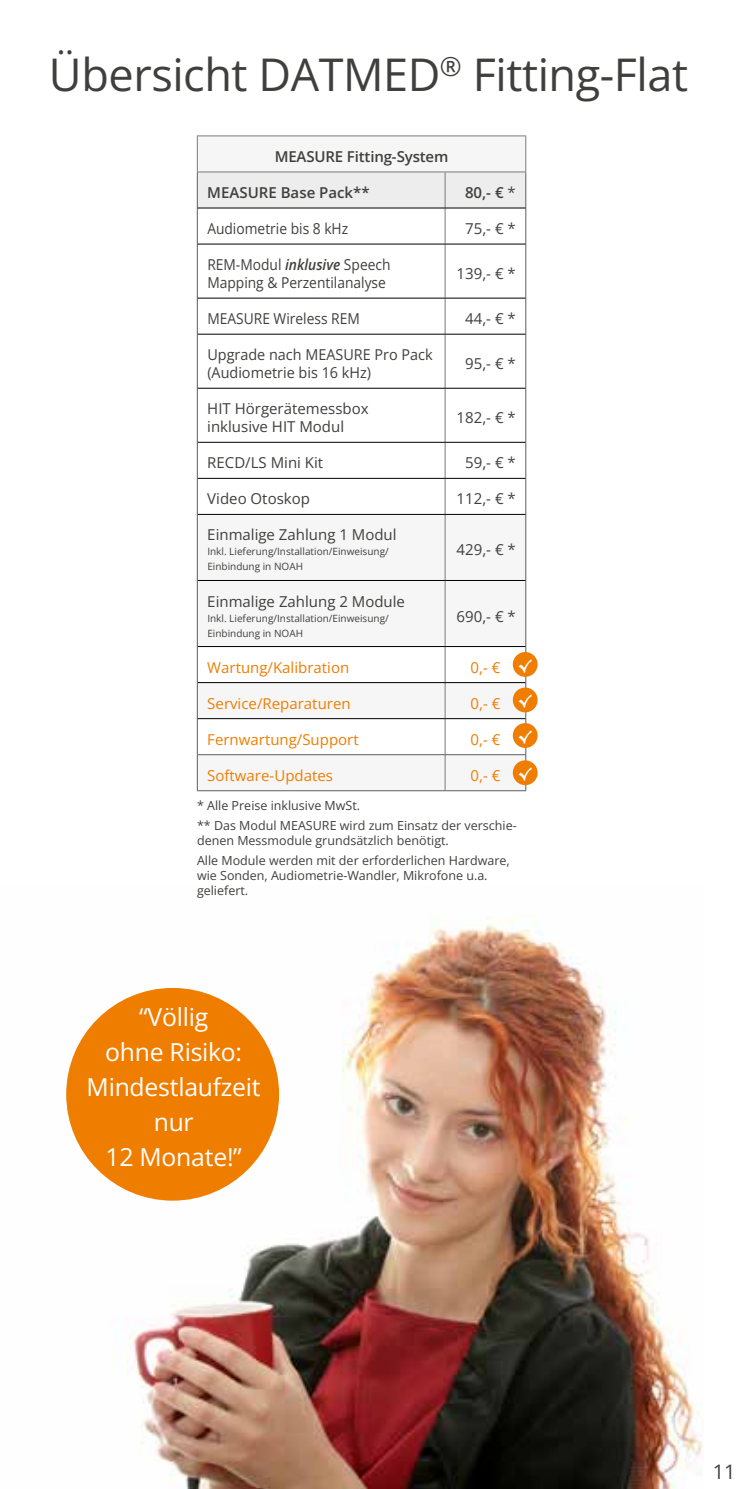
<style>
.page{position:relative;width:745px;height:1489px;background:#fff}
.page>*{position:absolute;margin:0;border:0;box-sizing:border-box;transform-origin:0 0}
.t1{font:45px "Open Sans";letter-spacing:-.01em;color:#3f3f3e}
.t2{font:24.75px/35px "Open Sans";letter-spacing:-.01em;color:#fff;text-align:center}
.t3{font:20px "Open Sans";color:#3f3f3e}
.t4{font:15px/18px "Open Sans";color:#3f3f3e}
.t5{font:15px "Open Sans";color:#ef7d00}
.t6{font:15px/18px "Open Sans";color:#3f3f3e;scale:.92 1}
.t7{font:15px/18px "Open Sans";color:#3f3f3e;scale:.96 1}
.t8{font:600 15px "Open Sans";letter-spacing:-.01em;color:#3f3f3e}
.t9{font:15px "Berlin Sans FB";color:#fff}
.t10{font:12.5px/20px "Open Sans";color:#3f3f3e}
.t11{font:10px/15px "Open Sans";color:#3f3f3e}
.s1{font-weight:400}
.s2{font-weight:600;font-style:italic}
</style>
<div class="page">
<img style="left:66px;top:914px;width:636px;height:574px">
<div style="left:66px;top:987px;width:213px;height:213px;background:#ef7d00;border-radius:50%"></div>
<svg style="left:198px;top:136px;width:327px;height:654px;fill:#f6f6f6"></svg>
<div style="left:198px;top:172px;width:327px;height:35px;background:#ededed"></div>
<svg style="left:198px;top:208px;width:327px;height:306px"></svg>
<hr style="left:444px;top:172px;width:1px;height:36px;background:#7c7b7b">
<hr style="left:444px;top:208px;width:1px;height:36px;background:#7c7b7b">
<hr style="left:444px;top:244px;width:1px;height:54px;background:#7c7b7b">
<hr style="left:444px;top:298px;width:1px;height:36px;background:#7c7b7b">
<hr style="left:444px;top:334px;width:1px;height:54px;background:#7c7b7b">
<hr style="left:444px;top:388px;width:1px;height:54px;background:#7c7b7b">
<hr style="left:444px;top:442px;width:1px;height:36px;background:#7c7b7b">
<hr style="left:444px;top:478px;width:1px;height:36px;background:#7c7b7b">
<hr style="left:444px;top:514px;width:1px;height:66px;background:#7c7b7b">
<hr style="left:444px;top:580px;width:1px;height:66px;background:#7c7b7b">
<hr style="left:444px;top:647px;width:1px;height:35px;background:#7c7b7b">
<hr style="left:444px;top:683px;width:1px;height:35px;background:#7c7b7b">
<hr style="left:444px;top:719px;width:1px;height:35px;background:#7c7b7b">
<hr style="left:444px;top:755px;width:1px;height:35px;background:#7c7b7b">
<hr style="left:197px;top:135px;width:248px;height:1px;background:#7c7b7b">
<hr style="left:197px;top:136px;width:1px;height:36px;background:#7c7b7b">
<hr style="left:445px;top:135px;width:80px;height:1px;background:#7c7b7b">
<hr style="left:525px;top:136px;width:1px;height:36px;background:#7c7b7b">
<hr style="left:197px;top:171px;width:248px;height:1px;background:#7c7b7b">
<hr style="left:445px;top:171px;width:80px;height:1px;background:#7c7b7b">
<hr style="left:197px;top:172px;width:1px;height:36px;background:#5f5e5e">
<hr style="left:525px;top:172px;width:1px;height:36px;background:#5f5e5e">
<hr style="left:197px;top:208px;width:1px;height:36px;background:#5f5e5e">
<hr style="left:525px;top:208px;width:1px;height:36px;background:#5f5e5e">
<hr style="left:197px;top:244px;width:1px;height:54px;background:#5f5e5e">
<hr style="left:525px;top:244px;width:1px;height:54px;background:#5f5e5e">
<hr style="left:197px;top:298px;width:1px;height:36px;background:#5f5e5e">
<hr style="left:525px;top:298px;width:1px;height:36px;background:#5f5e5e">
<hr style="left:197px;top:334px;width:1px;height:54px;background:#5f5e5e">
<hr style="left:525px;top:334px;width:1px;height:54px;background:#5f5e5e">
<hr style="left:197px;top:388px;width:1px;height:54px;background:#5f5e5e">
<hr style="left:525px;top:388px;width:1px;height:54px;background:#5f5e5e">
<hr style="left:197px;top:442px;width:1px;height:36px;background:#5f5e5e">
<hr style="left:525px;top:442px;width:1px;height:36px;background:#5f5e5e">
<hr style="left:197px;top:478px;width:1px;height:36px;background:#5f5e5e">
<hr style="left:525px;top:478px;width:1px;height:36px;background:#5f5e5e">
<hr style="left:197px;top:514px;width:1px;height:66px;background:#5f5e5e">
<hr style="left:525px;top:514px;width:1px;height:66px;background:#5f5e5e">
<hr style="left:197px;top:580px;width:1px;height:66px;background:#5f5e5e">
<hr style="left:525px;top:580px;width:1px;height:66px;background:#5f5e5e">
<hr style="left:197px;top:646px;width:1px;height:36px;background:#5f5e5e">
<hr style="left:525px;top:646px;width:1px;height:36px;background:#5f5e5e">
<hr style="left:197px;top:682px;width:1px;height:36px;background:#5f5e5e">
<hr style="left:525px;top:682px;width:1px;height:36px;background:#5f5e5e">
<hr style="left:197px;top:718px;width:1px;height:36px;background:#5f5e5e">
<hr style="left:525px;top:718px;width:1px;height:36px;background:#5f5e5e">
<hr style="left:197px;top:754px;width:248px;height:1px;background:#5f5e5e">
<hr style="left:197px;top:755px;width:1px;height:35px;background:#5f5e5e">
<hr style="left:445px;top:754px;width:80px;height:1px;background:#5f5e5e">
<hr style="left:525px;top:755px;width:1px;height:35px;background:#5f5e5e">
<hr style="left:197px;top:790px;width:248px;height:1px;background:#5f5e5e">
<hr style="left:445px;top:790px;width:80px;height:1px;background:#5f5e5e">
<hr style="left:197px;top:207px;width:248px;height:1px;background:#000">
<hr style="left:445px;top:207px;width:80px;height:1px;background:#000">
<hr style="left:197px;top:244px;width:248px;height:1px;background:#000">
<hr style="left:445px;top:244px;width:80px;height:1px;background:#000">
<hr style="left:197px;top:298px;width:248px;height:1px;background:#000">
<hr style="left:445px;top:298px;width:80px;height:1px;background:#000">
<hr style="left:197px;top:334px;width:248px;height:1px;background:#000">
<hr style="left:445px;top:334px;width:80px;height:1px;background:#000">
<hr style="left:197px;top:388px;width:248px;height:1px;background:#000">
<hr style="left:445px;top:388px;width:80px;height:1px;background:#000">
<hr style="left:197px;top:442px;width:248px;height:1px;background:#000">
<hr style="left:445px;top:442px;width:80px;height:1px;background:#000">
<hr style="left:197px;top:478px;width:248px;height:1px;background:#000">
<hr style="left:445px;top:478px;width:80px;height:1px;background:#000">
<hr style="left:197px;top:514px;width:248px;height:1px;background:#000">
<hr style="left:445px;top:514px;width:80px;height:1px;background:#000">
<hr style="left:197px;top:580px;width:248px;height:1px;background:#000">
<hr style="left:445px;top:580px;width:80px;height:1px;background:#000">
<hr style="left:197px;top:646px;width:248px;height:1px;background:#000">
<hr style="left:445px;top:646px;width:80px;height:1px;background:#000">
<hr style="left:197px;top:682px;width:248px;height:1px;background:#000">
<hr style="left:445px;top:682px;width:80px;height:1px;background:#000">
<hr style="left:197px;top:718px;width:248px;height:1px;background:#000">
<hr style="left:445px;top:718px;width:80px;height:1px;background:#000">
<div style="left:512px;top:687px;width:25px;height:25px;background:#ef7d00;border-radius:50%"></div>
<div style="left:512px;top:723px;width:25px;height:25px;background:#ef7d00;border-radius:50%"></div>
<div style="left:512px;top:760px;width:25px;height:25px;background:#ef7d00;border-radius:50%"></div>
<div style="left:512px;top:652px;width:25px;height:24px;background:#ef7d00;border-radius:50%"></div>
<h1 class="t1" style="left:49px;top:43px;width:640px">Übersicht DATMED<sup>®</sup> Fitting-Flat</h1>
<p class="t8" style="left:274px;top:146px;width:175px">MEASURE Fitting-System</p>
<p class="t8" style="left:207px;top:182px;width:164px">MEASURE Base Pack**</p>
<p class="t8" style="left:464px;top:182px;width:52px">80,- € <span class="s1">*</span></p>
<p class="t6" style="left:207px;top:219px;width:155px">Audiometrie bis 8 kHz</p>
<p class="t4" style="left:465px;top:219px;width:52px">75,- € *</p>
<p class="t6" style="left:207px;top:255px;width:200px">REM-Modul <span class="s2">inklusive</span> Speech<br>Mapping &amp; Perzentilanalyse</p>
<p class="t4" style="left:456px;top:264px;width:61px">139,- € *</p>
<p class="t6" style="left:207px;top:309px;width:167px">MEASURE Wireless REM</p>
<p class="t4" style="left:465px;top:309px;width:52px">44,- € *</p>
<p class="t7" style="left:207px;top:345px;width:236px">Upgrade nach MEASURE Pro Pack (Audiometrie bis 16 kHz)</p>
<p class="t4" style="left:465px;top:354px;width:52px">95,- € *</p>
<p class="t4" style="left:207px;top:399px;width:163px">HIT Hörgerätemessbox inklusive HIT Modul</p>
<p class="t4" style="left:456px;top:408px;width:61px">182,- € *</p>
<p class="t4" style="left:207px;top:453px;width:117px">RECD/LS Mini Kit</p>
<p class="t4" style="left:465px;top:453px;width:52px">59,- € *</p>
<p class="t4" style="left:207px;top:489px;width:104px">Video Otoskop</p>
<p class="t4" style="left:456px;top:489px;width:61px">112,- € *</p>
<p class="t4" style="left:207px;top:525px;width:191px">Einmalige Zahlung 1 Modul</p>
<p class="t11" style="left:207px;top:544px;width:183px">Inkl. Lieferung/Installation/Einweisung/<br>Einbindung in NOAH</p>
<p class="t4" style="left:456px;top:540px;width:61px">429,- € *</p>
<p class="t4" style="left:207px;top:591px;width:199px">Einmalige Zahlung 2 Module</p>
<p class="t11" style="left:207px;top:610px;width:183px">Inkl. Lieferung/Installation/Einweisung/<br>Einbindung in NOAH</p>
<p class="t4" style="left:456px;top:606px;width:61px">690,- € *</p>
<p class="t5" style="left:207px;top:657px;width:143px">Wartung/Kalibration</p>
<p class="t5" style="left:470px;top:657px;width:31px">0,- €</p>
<p class="t5" style="left:207px;top:693px;width:145px">Service/Reparaturen</p>
<p class="t5" style="left:470px;top:693px;width:31px">0,- €</p>
<p class="t5" style="left:207px;top:729px;width:153px">Fernwartung/Support</p>
<p class="t5" style="left:470px;top:729px;width:31px">0,- €</p>
<p class="t5" style="left:207px;top:765px;width:127px">Software-Updates</p>
<p class="t5" style="left:470px;top:765px;width:31px">0,- €</p>
<p class="t9" style="left:517px;top:657px;width:16px">√</p>
<p class="t9" style="left:517px;top:692px;width:16px">√</p>
<p class="t9" style="left:517px;top:728px;width:16px">√</p>
<p class="t9" style="left:517px;top:765px;width:16px">√</p>
<p class="t10" style="left:197px;top:795px;width:321px">* Alle Preise inklusive MwSt.<br>** Das Modul MEASURE wird zum Einsatz der verschie-</p>
<p class="t10" style="left:197px;top:830px;width:314px">denen Messmodule grundsätzlich benötigt.<br>Alle Module werden mit der erforderlichen Hardware,</p>
<p class="t10" style="left:197px;top:867px;width:292px;line-height:15px">wie Sonden, Audiometrie-Wandler, Mikrofone u.a. geliefert.</p>
<h2 class="t2" style="left:87px;top:998px;width:175px">“Völlig<br>ohne Risiko:<br>Mindestlaufzeit nur<br>12 Monate!”</h2>
<h3 class="t3" style="left:712px;top:1458px;width:24px">11</h3>
</div>
